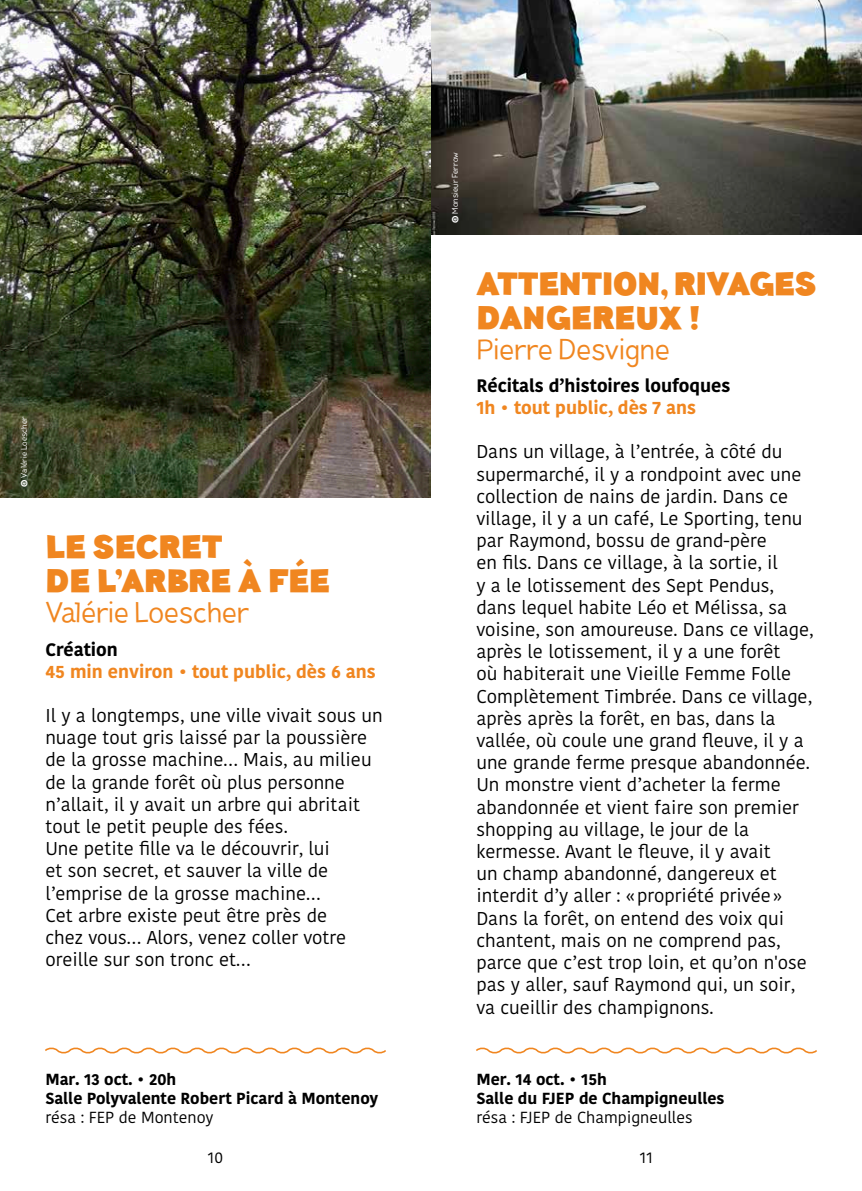
<style>
.page{position:relative;width:862px;height:1191px;background:#fff}
.page>*{position:absolute;margin:0;border:0;box-sizing:border-box;transform-origin:0 0}
.t1{font:900 32px/34px "Pines";color:#f08620}
.t2{font:28px "Pines";color:#f08620}
.t3{font:18.4px/22.2px "Kohinoor Bangla";color:#000}
.t4{font:700 18px "Kohinoor Bangla";color:#f08620}
.t5{font:700 18px "Kohinoor Bangla";color:#000}
.t6{font:700 16px/19.2px "Kohinoor Bangla";color:#000}
.t7{font:16px "Kohinoor Bangla";color:#000}
.t8{font:8px "Pines";letter-spacing:.02em;color:#fff}
.s1{font-weight:900}
</style>
<div class="page">
<img style="left:431px;top:0;width:431px;height:234px">
<svg style="left:476px;top:1047px;width:341px;height:7px"></svg>
<svg style="left:45px;top:1047px;width:341px;height:7px"></svg>
<img style="left:0;top:0;width:431px;height:498px">
<p class="t8" style="left:19px;top:486px;width:72px;rotate:-90deg"><span class="s1">©</span> Valérie Loescher</p>
<h1 class="t1" style="left:45px;top:531px;width:286px">LE SECRET<br>DE L’ARBRE À FÉE</h1>
<h2 class="t2" style="left:45px;top:594px;width:205px">Valérie Loescher</h2>
<p class="t5" style="left:45px;top:634px;width:74px">Création</p>
<p class="t4" style="left:45px;top:655px;width:332px">45 min environ • tout public, dès 6 ans</p>
<p class="t3" style="left:45px;top:704px;width:339px">Il y a longtemps, une ville vivait sous un nuage tout gris laissé par la poussière de la grosse machine… Mais, au milieu de la grande forêt où plus personne n’allait, il y avait un arbre qui abritait tout le petit peuple des fées.<br>Une petite fille va le découvrir, lui<br>et son secret, et sauver la ville de l’emprise de la grosse machine…<br>Cet arbre existe peut être près de<br>chez vous… Alors, venez coller votre oreille sur son tronc et…</p>
<p class="t8" style="left:449px;top:223px;width:72px;rotate:-90deg"><span class="s1">©</span> Monsieur Ferrow</p>
<h1 class="t1" style="left:476px;top:268px;width:342px">ATTENTION, RIVAGES<br>DANGEREUX !</h1>
<h2 class="t2" style="left:476px;top:330px;width:195px">Pierre Desvigne</h2>
<p class="t5" style="left:476px;top:370px;width:255px">Récitals d’histoires loufoques</p>
<p class="t4" style="left:476px;top:392px;width:221px">1h • tout public, dès 7 ans</p>
<p class="t3" style="left:476px;top:440px;width:339px">Dans un village, à l’entrée, à côté du supermarché, il y a rondpoint avec une collection de nains de jardin. Dans ce village, il y a un café, Le Sporting, tenu par Raymond, bossu de grand-père<br>en fils. Dans ce village, à la sortie, il<br>y a le lotissement des Sept Pendus, dans lequel habite Léo et Mélissa, sa voisine, son amoureuse. Dans ce village, après le lotissement, il y a une forêt<br>où habiterait une Vieille Femme Folle Complètement Timbrée. Dans ce village, après après la forêt, en bas, dans la vallée, où coule une grand fleuve, il y a une grande ferme presque abandonnée.<br>Un monstre vient d’acheter la ferme abandonnée et vient faire son premier shopping au village, le jour de la kermesse. Avant le fleuve, il y avait<br>un champ abandonné, dangereux et interdit d’y aller : «propriété privée» Dans la forêt, on entend des voix qui chantent, mais on ne comprend pas, parce que c’est trop loin, et qu’on n'ose pas y aller, sauf Raymond qui, un soir, va cueillir des champignons.</p>
<p class="t6" style="left:45px;top:1068px;width:334px">Mar. 13 oct. • 20h<br>Salle Polyvalente Robert Picard à Montenoy</p>
<p class="t7" style="left:45px;top:1105px;width:169px">résa : FEP de Montenoy</p>
<p class="t6" style="left:476px;top:1068px;width:250px">Mer. 14 oct. • 15h<br>Salle du FJEP de Champigneulles</p>
<p class="t7" style="left:476px;top:1105px;width:218px">résa : FJEP de Champigneulles</p>
<p class="t7" style="left:208px;top:1144px;width:17px">10</p>
<p class="t7" style="left:640px;top:1144px;width:15px">11</p>
</div>
